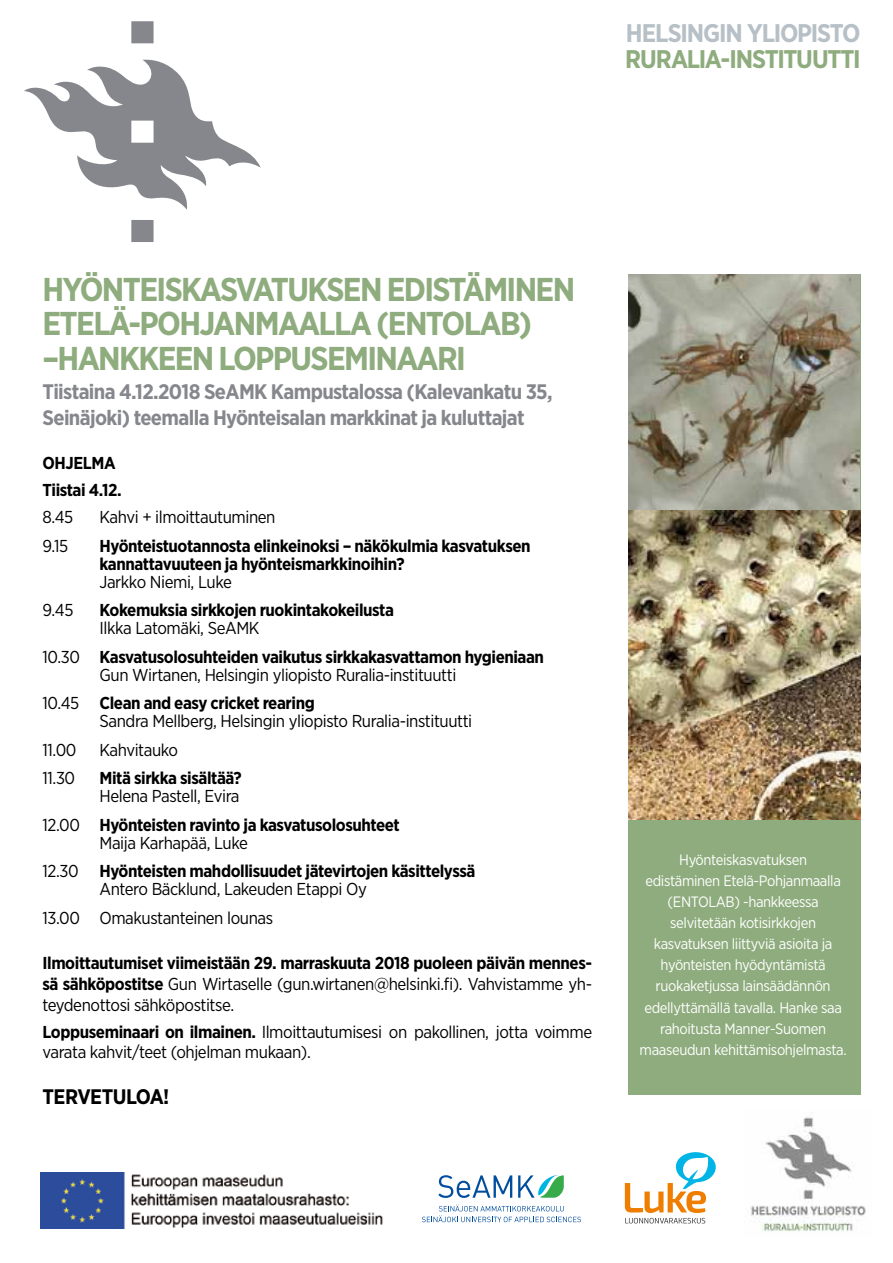
<style>
.page{position:relative;width:893px;height:1263px;background:#fff}
.page>*{position:absolute;margin:0;border:0;box-sizing:border-box;transform-origin:0 0}
.t1{font:700 33px/34.5px "Gotham Narrow";letter-spacing:-.05em;color:#8eac7d}
.t2{font:700 25.5px "Gotham Narrow";letter-spacing:-.05em;color:#8eac7d}
.t3{font:700 25.5px "Gotham Narrow";letter-spacing:-.045em;color:#b6c0c6}
.t4{font:700 21px/25.2px "Gotham Narrow";letter-spacing:-.03em;color:#86878c}
.t5{font:700 21px "Gotham Narrow";letter-spacing:-.025em;color:#000}
.t6{font:700 17.25px/28.5px "Gotham Narrow";letter-spacing:-.025em;color:#000}
.t7{font:17.25px/28.5px "Gotham Narrow";letter-spacing:-.025em;color:#000}
.t8{font:15px/21px "Gotham Narrow";letter-spacing:-.025em;color:#fff;text-align:center}
.s1{font-weight:400}
.s2{font-weight:700}
</style>
<div class="page">
<div style="left:628px;top:274px;width:233px;height:821px;background:#8eac7d"></div>
<svg style="left:24px;top:21px;width:237px;height:221px"></svg>
<img style="left:628px;top:274px;width:231px;height:235px">
<img style="left:628px;top:511px;width:233px;height:309px">
<img style="left:750px;top:1117px;width:116px;height:115px">
<svg style="left:438px;top:1175px;width:126px;height:23px"></svg>
<svg style="left:422px;top:1205px;width:159px;height:17px"></svg>
<svg style="left:625px;top:1152px;width:91px;height:71px"></svg>
<img style="left:41px;top:1172px;width:342px;height:56px">
<h2 class="t3" style="left:626px;top:16px;width:236px">HELSINGIN YLIOPISTO</h2>
<h2 class="t2" style="left:625px;top:43px;width:237px">RURALIA-INSTITUUTTI</h2>
<h1 class="t1" style="left:43px;top:271px;width:534px">HYÖNTEISKASVATUKSEN EDISTÄMINEN<br>ETELÄ-POHJANMAALLA (ENTOLAB) –HANKKEEN LOPPUSEMINAARI</h1>
<p class="t4" style="left:43px;top:379px;width:512px">Tiistaina 4.12.2018 SeAMK Kampustalossa (Kalevankatu 35,<br>Seinäjoki) teemalla Hyönteisalan markkinat ja kuluttajat</p>
<p class="t6" style="left:43px;top:449px;width:81px;line-height:27px">OHJELMA<br>Tiistai 4.12.</p>
<p class="t7" style="left:43px;top:502px;width:32px">8.45</p>
<p class="t7" style="left:100px;top:502px;width:178px">Kahvi + ilmoittautuminen</p>
<p class="t7" style="left:43px;top:531px;width:27px">9.15</p>
<p class="t6" style="left:100px;top:536px;width:433px;line-height:18px">Hyönteistuotannosta elinkeinoksi – näkökulmia kasvatuksen kannattavuuteen ja hyönteismarkkinoihin?</p>
<p class="t7" style="left:100px;top:567px;width:134px">Jarkko Niemi, Luke</p>
<p class="t7" style="left:43px;top:595px;width:32px">9.45</p>
<p class="t6" style="left:100px;top:596px;width:296px">Kokemuksia sirkkojen ruokintakokeilusta</p>
<p class="t6" style="left:43px;top:614px;width:503px;text-indent:57px"><span class="s1">Ilkka Latomäki, SeAMK<br>10.30</span> Kasvatusolosuhteiden vaikutus sirkkakasvattamon hygieniaan</p>
<p class="t7" style="left:43px;top:660px;width:415px;text-indent:57px">Gun Wirtanen, Helsingin yliopisto Ruralia-instituutti<br>10.45 <span class="s2">Clean and easy cricket rearing</span></p>
<p class="t7" style="left:99px;top:706px;width:374px">Sandra Mellberg, Helsingin yliopisto Ruralia-instituutti</p>
<p class="t7" style="left:43px;top:735px;width:35px">11.00</p>
<p class="t7" style="left:99px;top:735px;width:80px">Kahvitauko</p>
<p class="t7" style="left:43px;top:763px;width:34px">11.30</p>
<p class="t6" style="left:99px;top:764px;width:144px">Mitä sirkka sisältää?</p>
<p class="t6" style="left:43px;top:782px;width:359px;text-indent:57px"><span class="s1">Helena Pastell, Evira<br>12.00</span> Hyönteisten ravinto ja kasvatusolosuhteet</p>
<p class="t6" style="left:43px;top:828px;width:434px;text-indent:57px"><span class="s1">Maija Karhapää, Luke<br>12.30</span> Hyönteisten mahdollisuudet jätevirtojen käsittelyssä</p>
<p class="t7" style="left:43px;top:874px;width:326px;text-indent:57px">Antero Bäcklund, Lakeuden Etappi Oy<br>13.00 Omakustanteinen lounas</p>
<p class="t6" style="left:43px;top:953px;width:551px;line-height:20.7px;text-align:justify">Ilmoittautumiset viimeistään 29. marraskuuta 2018 puoleen päivän mennes&shy;sä sähköpostitse <span class="s1">Gun Wirtaselle (gun.wirtanen@helsinki.fi). Vahvistamme yh&shy;teydenottosi sähköpostitse.</span></p>
<p class="t7" style="left:43px;top:1021px;width:551px;line-height:20.7px"><span class="s2">Loppuseminaari on ilmainen.</span> Ilmoittautumisesi on pakollinen, jotta voimme varata kahvit/teet (ohjelman mukaan).</p>
<p class="t5" style="left:43px;top:1083px;width:128px">TERVETULOA!</p>
<p class="t8" style="left:640px;top:849px;width:209px">Hyönteiskasvatuksen<br>edistäminen Etelä-Pohjanmaalla (ENTOLAB) -hankkeessa selvitetään kotisirkkojen kasvatuksen liittyviä asioita ja hyönteisten hyödyntämistä ruokaketjussa lainsäädännön edellyttämällä tavalla. Hanke saa rahoitusta Manner-Suomen maaseudun kehittämisohjelmasta.</p>
</div>
